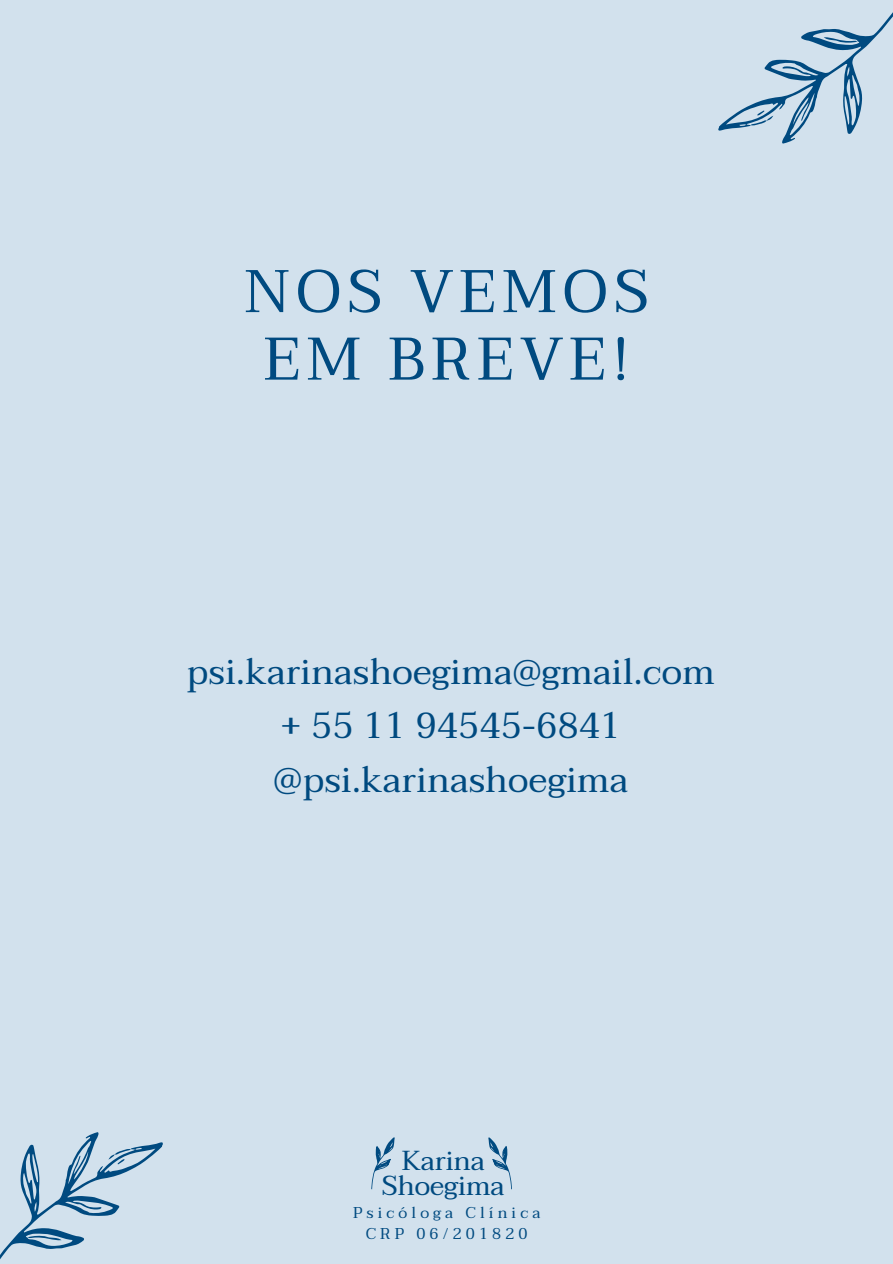
<style>
.page{position:relative;width:893px;height:1264px;background:#fff}
.page>*{position:absolute;margin:0;border:0;box-sizing:border-box;transform-origin:0 0}
.t1{font:60px/67.5px "Taviraj";letter-spacing:.1em;color:#004a80;text-align:center}
.t2{font:36px/54px "Taviraj";letter-spacing:.01em;color:#004a80;text-align:center}
.t3{font:27.3px "Taviraj";color:#004a80}
.t4{font:15.6px/21.3px "Taviraj";letter-spacing:.265em;color:#004a80;text-align:center}
</style>
<div class="page">
<div style="left:0;top:0;width:892px;height:1263px;background:#d2e1ed"></div>
<svg style="left:0;top:1132px;width:163px;height:127px"></svg>
<svg style="left:718px;top:13px;width:174px;height:131px"></svg>
<svg style="left:371px;top:1137px;width:24px;height:53px"></svg>
<svg style="left:488px;top:1137px;width:24px;height:53px"></svg>
<h1 class="t1" style="left:244px;top:257px;width:406px">NOS VEMOS<br>EM BREVE!</h1>
<p class="t2" style="left:187px;top:644px;width:529px">psi.karinashoegima@gmail.com + 55 11 94545-6841 @psi.karinashoegima</p>
<h2 class="t3" style="left:401px;top:1144px;width:84px">Karina</h2>
<p class="t3" style="left:382px;top:1169px;width:124px">Shoegima</p>
<p class="t4" style="left:353px;top:1201px;width:189px">Psicóloga Clínica<br>CRP 06/201820</p>
</div>
